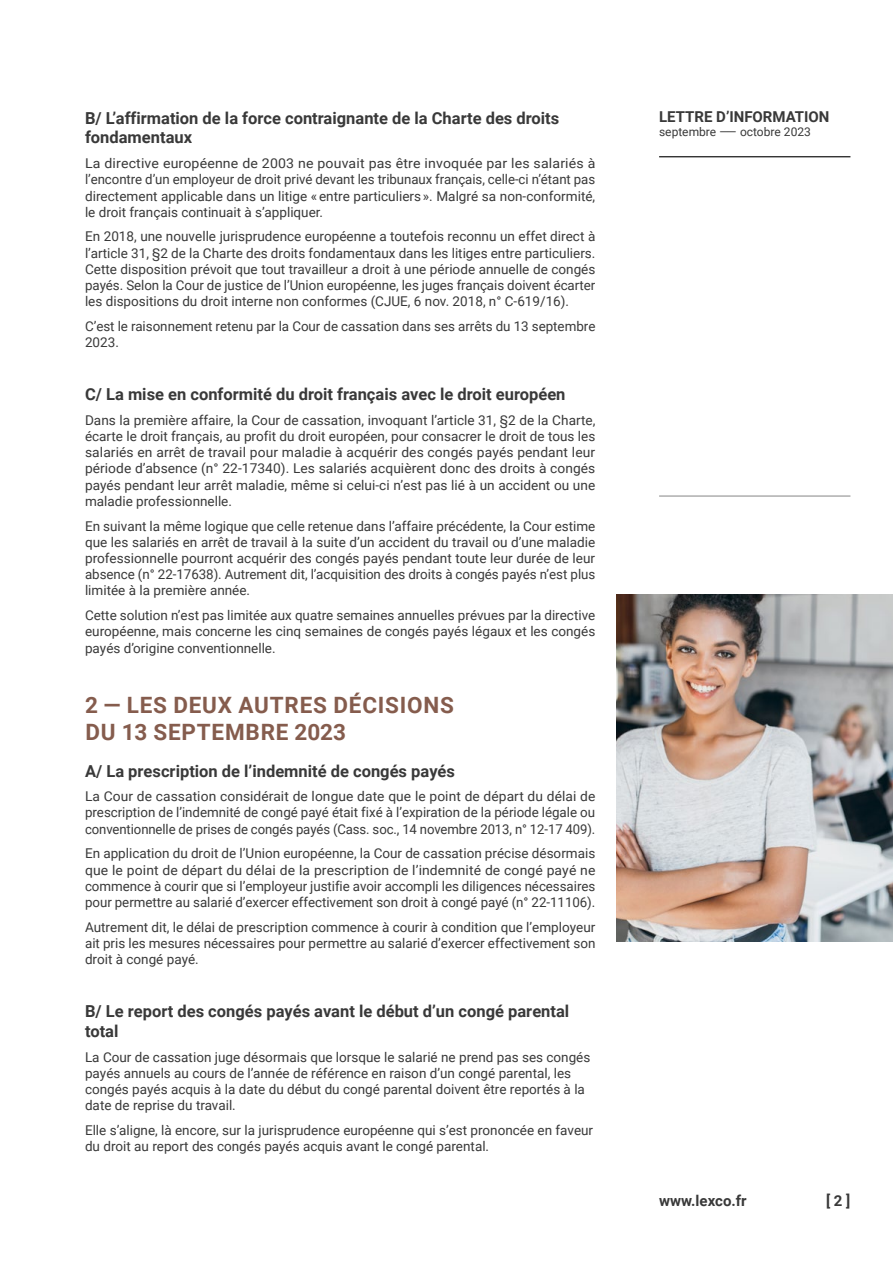
<style>
.page{position:relative;width:893px;height:1263px;background:#fff}
.page>*{position:absolute;margin:0;border:0;box-sizing:border-box;transform-origin:0 0}
.t1{font:700 22.5px/27px "Roboto";letter-spacing:.035em;color:#855c4d}
.t2{font:700 16.5px/19.8px "Roboto";color:#393939}
.t3{font:700 15px "Roboto";color:#393939}
.t4{font:13.5px/16.2px "Roboto";color:#393939;text-align:justify}
.t5{font:13.5px/16.2px "Roboto";color:#393939;text-align:justify;scale:1.05 1}
.t6{font:12px "Roboto";color:#393939}
</style>
<div class="page">
<hr style="left:659px;top:156px;width:191px;height:1px;background:#000">
<img style="left:617px;top:594px;width:276px;height:347px">
<hr style="left:659px;top:495px;width:191px;height:2px;background:#939393">
<p class="t2" style="left:85px;top:107px;width:476px">B/ L’affirmation de la force contraignante de la Charte des droits fondamentaux</p>
<p class="t5" style="left:85px;top:155px;width:488px">La directive européenne de 2003 ne pouvait pas être invoquée par les salariés à l’encontre d’un employeur de droit privé devant les tribunaux français, celle-ci n’étant pas directement applicable dans un litige « entre particuliers ». Malgré sa non-conformité, le droit français continuait à s’appliquer.</p>
<p class="t4" style="left:85px;top:228px;width:512px">En 2018, une nouvelle jurisprudence européenne a toutefois reconnu un effet direct à l’article 31, §2 de la Charte des droits fondamentaux dans les litiges entre particuliers.<br>Cette disposition prévoit que tout travailleur a droit à une période annuelle de congés payés. Selon la Cour de justice de l’Union européenne, les juges français doivent écarter les dispositions du droit interne non conformes (CJUE, 6 nov. 2018, n° C-619/16).</p>
<p class="t4" style="left:85px;top:318px;width:512px">C’est le raisonnement retenu par la Cour de cassation dans ses arrêts du 13 septembre<br>2023.</p>
<p class="t2" style="left:85px;top:384px;width:482px">C/ La mise en conformité du droit français avec le droit européen</p>
<p class="t4" style="left:85px;top:411px;width:512px">Dans la première affaire, la Cour de cassation, invoquant l’article 31, §2 de la Charte, écarte le droit français, au profit du droit européen, pour consacrer le droit de tous les salariés en arrêt de travail pour maladie à acquérir des congés payés pendant leur période d’absence (n° 22-17340). Les salariés acquièrent donc des droits à congés payés pendant leur arrêt maladie, même si celui-ci n’est pas lié à un accident ou une maladie professionnelle.</p>
<p class="t4" style="left:85px;top:517px;width:512px">En suivant la même logique que celle retenue dans l’affaire précédente, la Cour estime que les salariés en arrêt de travail à la suite d’un accident du travail ou d’une maladie professionnelle pourront acquérir des congés payés pendant toute leur durée de leur absence (n° 22-17638). Autrement dit, l’acquisition des droits à congés payés n’est plus limitée à la première année.</p>
<p class="t4" style="left:85px;top:607px;width:512px">Cette solution n’est pas limitée aux quatre semaines annuelles prévues par la directive européenne, mais concerne les cinq semaines de congés payés légaux et les congés payés d’origine conventionnelle.</p>
<h1 class="t1" style="left:85px;top:690px;width:370px">2 — LES DEUX AUTRES DÉCISIONS<br>DU 13 SEPTEMBRE 2023</h1>
<p class="t2" style="left:85px;top:760px;width:371px">A/ La prescription de l’indemnité de congés payés</p>
<p class="t4" style="left:85px;top:788px;width:512px">La Cour de cassation considérait de longue date que le point de départ du délai de prescription de l’indemnité de congé payé était fixé à l’expiration de la période légale ou conventionnelle de prises de congés payés (Cass. soc., 14 novembre 2013, n° 12-17 409).</p>
<p class="t4" style="left:85px;top:845px;width:512px">En application du droit de l’Union européenne, la Cour de cassation précise désormais que le point de départ du délai de la prescription de l’indemnité de congé payé ne commence à courir que si l’employeur justifie avoir accompli les diligences nécessaires pour permettre au salarié d’exercer effectivement son droit à congé payé (n° 22-11106).</p>
<p class="t4" style="left:85px;top:918px;width:512px">Autrement dit, le délai de prescription commence à courir à condition que l’employeur ait pris les mesures nécessaires pour permettre au salarié d’exercer effectivement son droit à congé payé.</p>
<p class="t2" style="left:85px;top:1001px;width:486px">B/ Le report des congés payés avant le début d’un congé parental total</p>
<p class="t4" style="left:85px;top:1048px;width:507px;text-align:left">La Cour de cassation juge désormais que lorsque le salarié ne prend pas ses congés payés annuels au cours de l’année de référence en raison d’un congé parental, les congés payés acquis à la date du début du congé parental doivent être reportés à la date de reprise du travail.</p>
<p class="t4" style="left:85px;top:1121px;width:510px">Elle s’aligne, là encore, sur la jurisprudence européenne qui s’est prononcée en faveur du droit au report des congés payés acquis avant le congé parental.</p>
<p class="t3" style="left:659px;top:106px;width:172px">LETTRE D’INFORMATION</p>
<p class="t6" style="left:659px;top:124px;width:153px">septembre ⸺ octobre 2023</p>
<p class="t3" style="left:659px;top:1190px;width:89px">www.lexco.fr</p>
<p class="t3" style="left:826px;top:1190px;width:26px">[ 2 ]</p>
</div>
